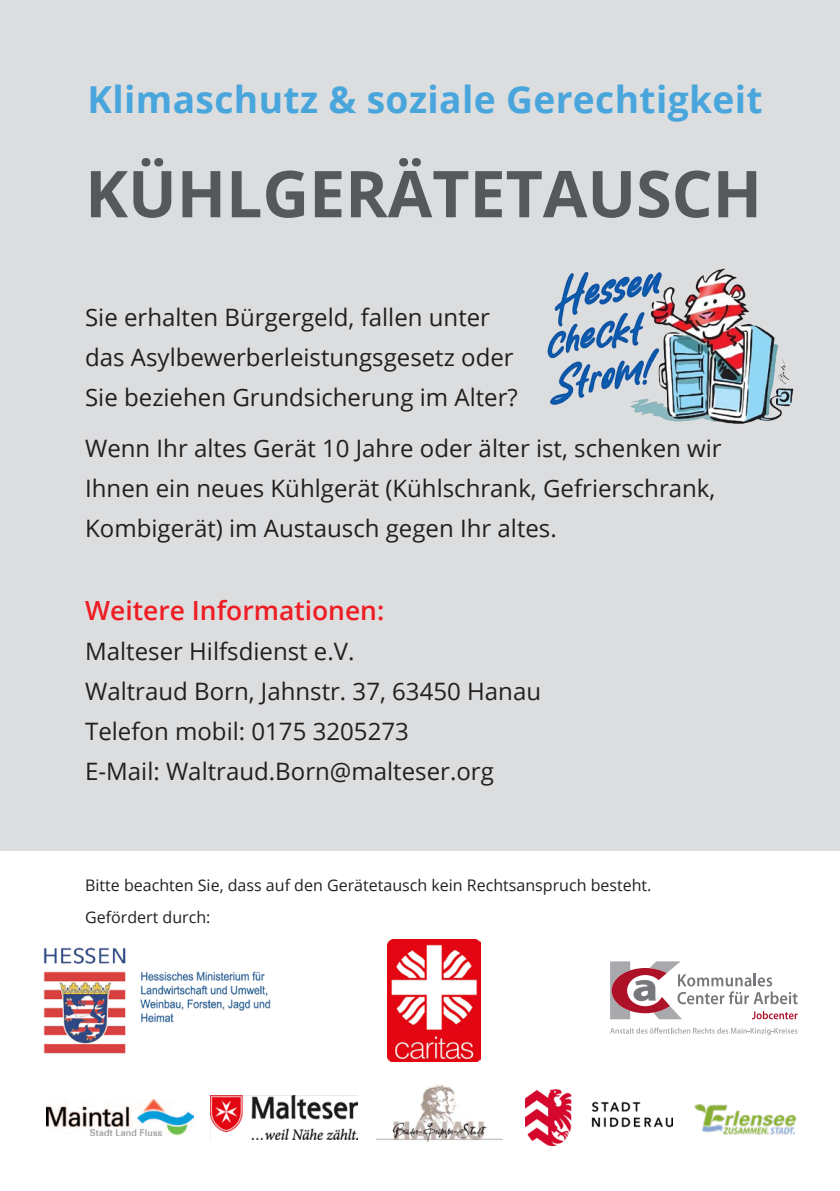
<style>
.page{position:relative;width:840px;height:1191px;background:#fff}
.page>*{position:absolute;margin:0;border:0;box-sizing:border-box;transform-origin:0 0}
.t1{font:700 64.6px "Open Sans";color:#57585a}
.t2{font:700 37.2px "Open Sans";letter-spacing:.01em;color:#48a6dc}
.t3{font:600 26.4px "Open Sans";color:#ee1d23}
.t4{font:24px/40px "Open Sans";color:#231f20}
.t5{font:16px/31.6px "Open Sans";color:#231f20}
</style>
<div class="page">
<div style="left:0;top:0;width:839px;height:850px;background:#dcdddf"></div>
<img style="left:547px;top:268px;width:247px;height:156px">
<img style="left:387px;top:939px;width:93px;height:122px">
<svg style="left:610px;top:1027px;width:187px;height:8px"></svg>
<svg style="left:610px;top:961px;width:187px;height:58px"></svg>
<img style="left:211px;top:1095px;width:147px;height:44px">
<img style="left:694px;top:1104px;width:103px;height:31px">
<img style="left:43px;top:947px;width:228px;height:107px">
<img style="left:375px;top:1084px;width:127px;height:58px">
<img style="left:46px;top:1099px;width:147px;height:36px">
<img style="left:525px;top:1089px;width:146px;height:56px">
<h2 class="t2" style="left:87px;top:74px;width:676px">Klimaschutz &amp; soziale Gerechtigkeit</h2>
<h1 class="t1" style="left:85px;top:148px;width:678px">Kühlgerätetausch</h1>
<p class="t4" style="left:85px;top:296px;width:434px">Sie erhalten Bürgergeld, fallen unter das Asylbewerberleistungsgesetz oder<br>Sie beziehen Grundsicherung im Alter?</p>
<p class="t4" style="left:85px;top:428px;width:637px">Wenn Ihr altes Gerät 10 Jahre oder älter ist, schenken wir<br>Ihnen ein neues Kühlgerät (Kühlschrank, Gefrierschrank,<br>Kombigerät) im Austausch gegen Ihr altes.</p>
<p class="t3" style="left:85px;top:592px;width:300px">Weitere Informationen:</p>
<p class="t4" style="left:85px;top:630px;width:457px">Malteser Hilfsdienst e.V.<br>Waltraud Born, Jahnstr. 37, 63450 Hanau Telefon mobil: 0175 3205273<br>E-Mail: Waltraud.Born@malteser.org</p>
<p class="t5" style="left:85px;top:869px;width:567px">Bitte beachten Sie, dass auf den Gerätetausch kein Rechtsanspruch besteht.<br>Gefördert durch:</p>
</div>
